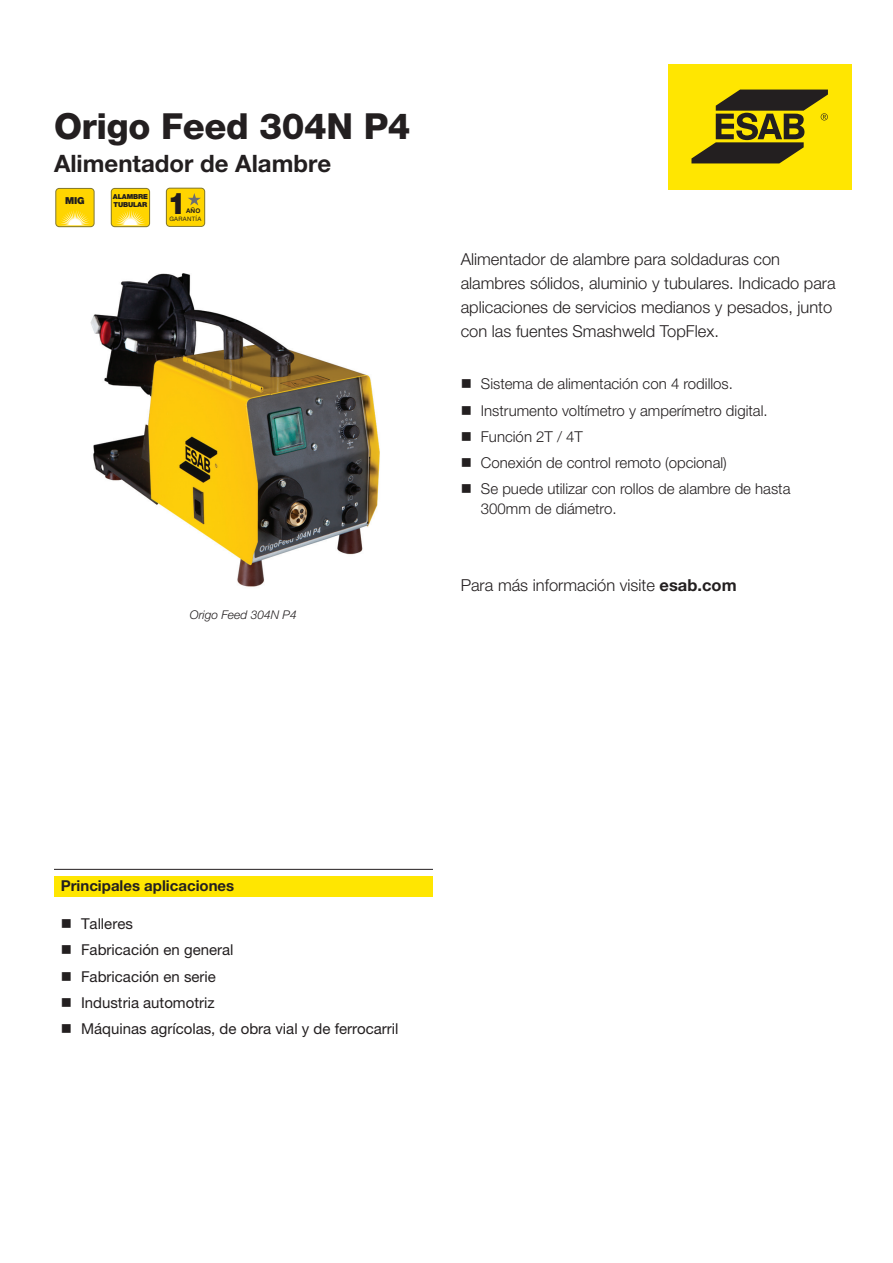
<style>
.page{position:relative;width:893px;height:1263px;background:#fff}
.page>*{position:absolute;margin:0;border:0;box-sizing:border-box;transform-origin:0 0}
.t1{font:800 36px "Helvetica Neue LT Pro";letter-spacing:-.01em;color:#231f20}
.t2{font:900 30px "Helvetica Neue LT Pro";color:#201b1c;scale:.9 1}
.t3{font:700 24px "Helvetica Neue LT Pro";color:#231f20}
.t4{font:300 16.5px/24px "Helvetica Neue LT Pro";color:#231f20}
.t5{font:300 15px/26.2px "Helvetica Neue LT Pro";color:#231f20}
.t6{font:15px/26.2px "Helvetica Neue LT Pro";color:#231f20}
.t7{font:700 15px "Helvetica Neue LT Pro";color:#231f20}
.t8{font:italic 300 12px "Helvetica Neue LT Pro";color:#231f20}
.t9{font:900 9.6px "Helvetica Neue LT Pro";letter-spacing:-.025em;color:#201d1e}
.t10{font:900 6.9px/8.7px "Helvetica Neue LT Pro";letter-spacing:-.025em;color:#201d1e}
.t11{font:700 6.45px "Helvetica Neue LT Pro";letter-spacing:-.13em;color:#231f20}
.t12{font:6px "Helvetica Neue LT Pro";letter-spacing:.05em;color:#231f20}
.t13{font:900 6px "Helvetica Neue LT Pro";letter-spacing:-.025em;color:#201d1e;scale:.93 1}
.t14{font:4.65px "Helvetica Neue LT Pro";letter-spacing:.2em;color:#201d1e}
.s1{font-weight:700}
</style>
<div class="page">
<svg style="left:166px;top:188px;width:39px;height:39px"></svg>
<div style="left:167px;top:189px;width:37px;height:37px;background:#ffd500;border-radius:3px"></div>
<svg style="left:188px;top:193px;width:13px;height:13px"></svg>
<hr style="left:54px;top:869px;width:379px;height:1px;background:#231f20">
<div style="left:668px;top:64px;width:183px;height:125px;background:#ffe601"></div>
<svg style="left:691px;top:90px;width:137px;height:73px"></svg>
<div style="left:54px;top:876px;width:379px;height:20px;background:#ffe601"></div>
<img style="left:90px;top:273px;width:290px;height:314px">
<svg style="left:55px;top:188px;width:40px;height:39px"></svg>
<div style="left:56px;top:189px;width:38px;height:37px;background:#ffd500;border-radius:3px"></div>
<svg style="left:60px;top:210px;width:30px;height:15px"></svg>
<div style="left:111px;top:188px;width:39px;height:39px;background:#908227;border-radius:4px"></div>
<div style="left:112px;top:189px;width:37px;height:37px;background:#ffd500;border-radius:3px"></div>
<svg style="left:116px;top:210px;width:29px;height:15px"></svg>
<h2 class="t2" style="left:112px;top:93px;width:21px">2</h2>
<h2 class="t2" style="left:158px;top:93px;width:21px">1</h2>
<h1 class="t1" style="left:54px;top:104px;width:358px">Origo Feed 304N P4</h1>
<p class="t11" style="left:84px;top:115px;width:17px">AÑOS</p>
<p class="t11" style="left:130px;top:115px;width:17px">AÑOS</p>
<p class="t12" style="left:114px;top:123px;width:33px">GARANTÍA</p>
<p class="t11" style="left:177px;top:115px;width:16px">AÑO</p>
<p class="t12" style="left:160px;top:123px;width:33px">GARANTÍA</p>
<p class="t14" style="left:208px;top:122px;width:31px">PANTALLA</p>
<p class="t12" style="left:68px;top:123px;width:33px">GARANTÍA</p>
<h3 class="t3" style="left:54px;top:148px;width:279px">Alimentador de Alambre</h3>
<h2 class="t2" style="left:122px;top:185px;width:21px">2</h2>
<h2 class="t2" style="left:168px;top:185px;width:21px">1</h2>
<p class="t10" style="left:113px;top:192px;width:36px">ALAMBRE<br>TUBULAR</p>
<p class="t13" style="left:66px;top:195px;width:40px">ELECTRODO</p>
<p class="t9" style="left:168px;top:195px;width:18px">TIG</p>
<p class="t9" style="left:65px;top:195px;width:21px">MIG</p>
<p class="t11" style="left:186px;top:207px;width:16px">AÑO</p>
<p class="t12" style="left:169px;top:215px;width:33px">GARANTÍA</p>
<p class="t14" style="left:156px;top:213px;width:23px">QUILOS</p>
<p class="t8" style="left:190px;top:608px;width:108px">Origo Feed 304N P4</p>
<p class="t4" style="left:461px;top:247px;width:376px">Alimentador de alambre para soldaduras con alambres sólidos, aluminio y tubulares. Indicado para aplicaciones de servicios medianos y pesados, junto con las fuentes Smashweld TopFlex.</p>
<p class="t5" style="left:481px;top:371px;width:311px">Sistema de alimentación con 4 rodillos.<br>Instrumento voltímetro y amperímetro digital.<br>Función 2T / 4T<br>Conexión de control remoto (opcional)<br>Se puede utilizar con rollos de alambre de hasta</p>
<p class="t5" style="left:481px;top:495px;width:137px">300mm de diámetro.</p>
<p class="t4" style="left:461px;top:572px;width:277px">Para más información visite <span class="s1">esab.com</span></p>
<p class="t7" style="left:61px;top:877px;width:175px">Principales aplicaciones</p>
<p class="t6" style="left:81px;top:910px;width:319px">Talleres<br>Fabricación en general<br>Fabricación en serie<br>Industria automotriz<br>Máquinas agrícolas, de obra vial y de ferrocarril</p>
</div>
